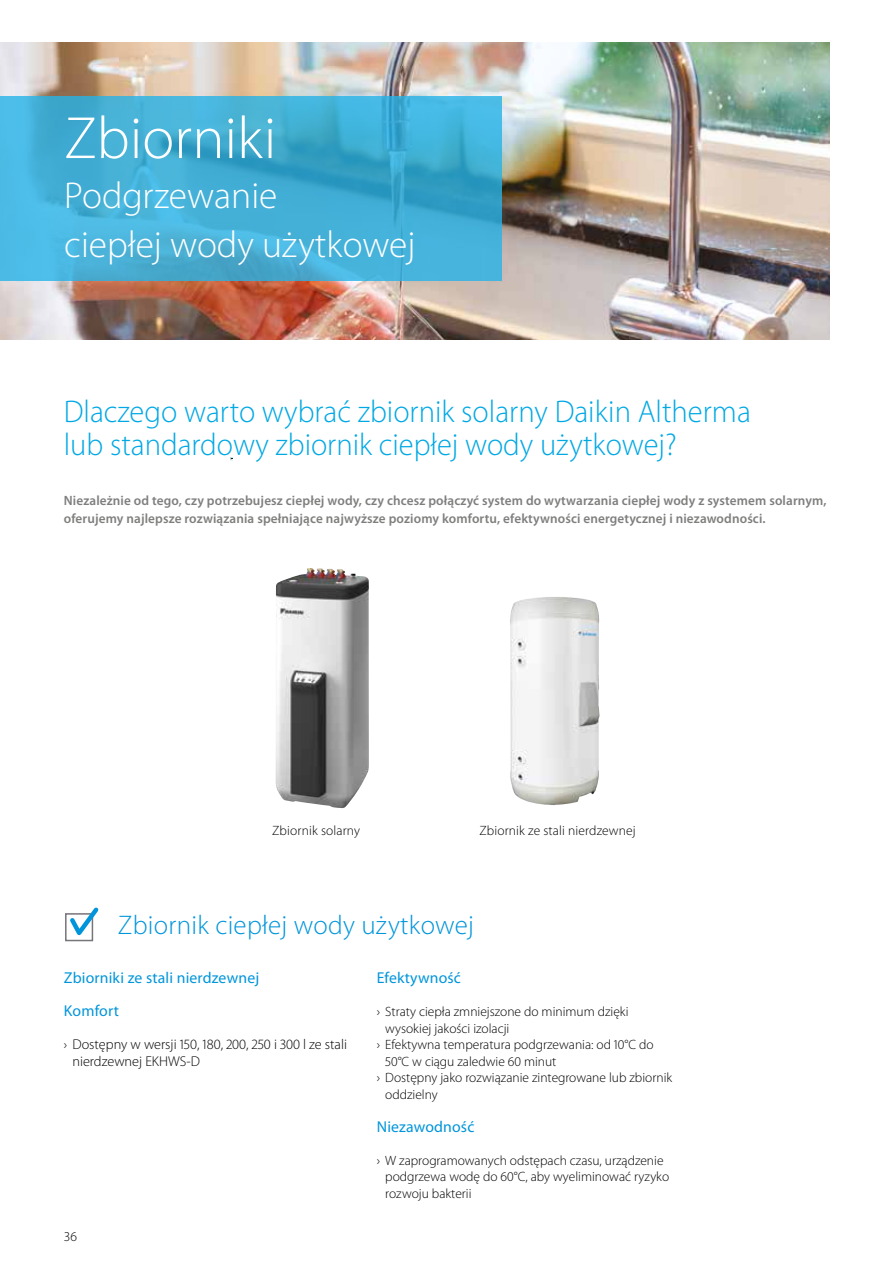
<style>
.page{position:relative;width:893px;height:1263px;background:#fff}
.page>*{position:absolute;margin:0;border:0;box-sizing:border-box;transform-origin:0 0}
.t1{font:300 60px "Myriad Pro";color:#fff}
.t2{font:300 37.5px/49.5px "Myriad Pro";color:#fff}
.t3{font:300 31.5px/33px "Myriad Pro";color:#00a8e4}
.t4{font:300 27px "Myriad Pro";letter-spacing:.01em;color:#0095db}
.t5{font:15.75px/33px "Myriad Pro";letter-spacing:.01em;color:#0095db}
.t6{font:300 14.25px/16.5px "Myriad Pro";color:#000}
.t7{font:300 13.5px/16.5px "Myriad Pro";color:#000}
.t8{font:600 13.5px/18px "Myriad Pro";letter-spacing:.01em;color:#7e7e7d}
.s1{font-size:13.5px}
</style>
<div class="page">
<img style="left:0;top:42px;width:829px;height:298px">
<svg style="left:0;top:96px;width:502px;height:185px;background:#43afd6"></svg>
<div style="left:65px;top:913px;width:28px;height:28px;border:2px solid #77747a"></div>
<svg style="left:66px;top:907px;width:33px;height:34px"></svg>
<img style="left:276px;top:568px;width:93px;height:240px">
<img style="left:510px;top:597px;width:90px;height:208px">
<h1 class="t1" style="left:64px;top:105px;width:213px">Zbiorniki</h1>
<h2 class="t2" style="left:64px;top:171px;width:353px">Podgrzewanie<br>ciepłej wody użytkowej</h2>
<h3 class="t3" style="left:64px;top:396px;width:689px">Dlaczego warto wybrać zbiornik solarny Daikin Altherma lub standardowy zbiornik ciepłej wody użytkowej?</h3>
<p class="t8" style="left:64px;top:491px;width:764px">Niezależnie od tego, czy potrzebujesz ciepłej wody, czy chcesz połączyć system do wytwarzania ciepłej wody z systemem solarnym, oferujemy najlepsze rozwiązania spełniające najwyższe poziomy komfortu, efektywności energetycznej i niezawodności.</p>
<p class="t7" style="left:272px;top:822px;width:89px">Zbiornik solarny</p>
<p class="t7" style="left:479px;top:822px;width:158px">Zbiornik ze stali nierdzewnej</p>
<h3 class="t4" style="left:118px;top:910px;width:358px">Zbiornik ciepłej wody użytkowej</h3>
<p class="t5" style="left:64px;top:961px;width:197px">Zbiorniki ze stali nierdzewnej<br>Komfort</p>
<p class="t6" style="left:72px;top:1036px;width:276px;text-indent:-9px"><span class="s1">›</span> Dostępny w wersji 150, 180, 200, 250 i 300 l ze stali nierdzewnej EKHWS-D</p>
<p class="t5" style="left:377px;top:961px;width:86px">Efektywność</p>
<p class="t7" style="left:377px;top:1003px;width:254px">› Straty ciepła zmniejszone do minimum dzięki</p>
<p class="t7" style="left:385px;top:1020px;width:126px">wysokiej jakości izolacji</p>
<p class="t7" style="left:377px;top:1036px;width:278px">› Efektywna temperatura podgrzewania: od 10°C do</p>
<p class="t7" style="left:385px;top:1053px;width:173px">50°C w ciągu zaledwie 60 minut</p>
<p class="t7" style="left:377px;top:1069px;width:297px">› Dostępny jako rozwiązanie zintegrowane lub zbiornik</p>
<p class="t7" style="left:385px;top:1086px;width:54px">oddzielny</p>
<p class="t5" style="left:377px;top:1109px;width:99px">Niezawodność</p>
<p class="t7" style="left:385px;top:1152px;width:286px;text-indent:-9px">› W zaprogramowanych odstępach czasu, urządzenie podgrzewa wodę do 60°C, aby wyeliminować ryzyko rozwoju bakterii</p>
<p class="t7" style="left:64px;top:1228px;width:15px">36</p>
</div>
